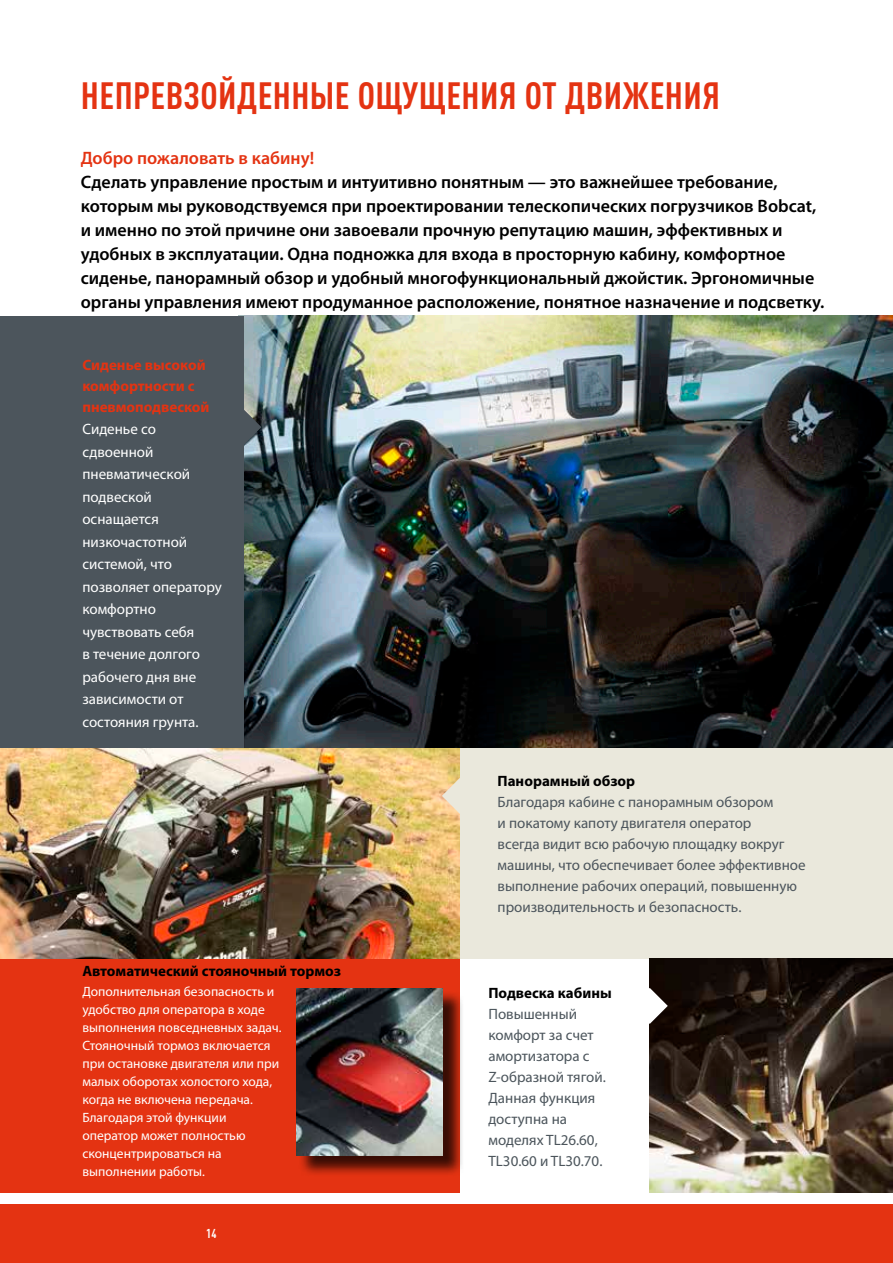
<style>
.page{position:relative;width:893px;height:1263px;background:#fff}
.page>*{position:absolute;margin:0;border:0;box-sizing:border-box;transform-origin:0 0}
.t1{font:700 condensed 37.5px "DIN Pro";letter-spacing:.01em;color:#e43312}
.t2{font:600 18px/24px "Myriad Pro";color:#000}
.t3{font:600 18px "Myriad Pro";color:#e43312}
.t4{font:15px/21px "Myriad Pro";color:#4c555c}
.t5{font:15px/22.5px "Myriad Pro";color:#fff}
.t6{font:700 15px "Myriad Pro";color:#000}
.t7{font:700 15px/21px "Myriad Pro";color:#e43312}
.t8{font:13.5px/18px "Myriad Pro";color:#fff}
.t9{font:700 condensed 12.75px "DIN Pro";color:#fff}
</style>
<div class="page">
<div style="left:0;top:1204px;width:893px;height:59px;background:#e43312"></div>
<img style="left:243px;top:316px;width:650px;height:432px">
<div style="left:0;top:316px;width:243px;height:441px;background:#4c555c"></div>
<div style="left:430px;top:748px;width:463px;height:210px;background:#eae8dc"></div>
<div style="left:0;top:958px;width:460px;height:234px;background:#e43312"></div>
<hr style="left:892px;top:738px;width:1px;height:234px;background:#e43312">
<img style="left:0;top:748px;width:460px;height:210px">
<svg style="left:442px;top:778px;width:18px;height:36px"></svg>
<img style="left:649px;top:958px;width:244px;height:234px">
<div style="left:298px;top:991px;width:167px;height:186px;background:#000;opacity:.75"></div>
<img style="left:296px;top:988px;width:147px;height:167px">
<svg style="left:649px;top:988px;width:19px;height:36px"></svg>
<svg style="left:243px;top:409px;width:18px;height:36px"></svg>
<h1 class="t1" style="left:81px;top:68px;width:641px">НЕПРЕВЗОЙДЕННЫЕ ОЩУЩЕНИЯ ОТ ДВИЖЕНИЯ</h1>
<p class="t3" style="left:81px;top:147px;width:235px">Добро пожаловать в кабину!</p>
<p class="t2" style="left:81px;top:170px;width:745px">Сделать управление простым и интуитивно понятным — это важнейшее требование, которым мы руководствуемся при проектировании телескопических погрузчиков Bobcat, и именно по этой причине они завоевали прочную репутацию машин, эффективных и удобных в эксплуатации. Одна подножка для входа в просторную кабину, комфортное сиденье, панорамный обзор и удобный многофункциональный джойстик. Эргономичные органы управления имеют продуманное расположение, понятное назначение и подсветку.</p>
<p class="t7" style="left:82px;top:353px;width:129px">Сиденье высокой комфортности с пневмоподвеской</p>
<p class="t5" style="left:82px;top:417px;width:141px">Сиденье со сдвоенной пневматической подвеской оснащается низкочастотной системой, что позволяет оператору комфортно чувствовать себя<br>в течение долгого рабочего дня вне зависимости от состояния грунта.</p>
<p class="t6" style="left:82px;top:961px;width:260px">Автоматический стояночный тормоз</p>
<p class="t8" style="left:82px;top:983px;width:201px">Дополнительная безопасность и удобство для оператора в ходе выполнения повседневных задач.<br>Стояночный тормоз включается при остановке двигателя или при малых оборотах холостого хода, когда не включена передача.<br>Благодаря этой функции оператор может полностью сконцентрироваться на выполнении работы.</p>
<p class="t9" style="left:206px;top:1224px;width:12px">14</p>
<p class="t6" style="left:498px;top:771px;width:139px">Панорамный обзор</p>
<p class="t4" style="left:498px;top:791px;width:310px">Благодаря кабине с панорамным обзором<br>и покатому капоту двигателя оператор<br>всегда видит всю рабочую площадку вокруг машины, что обеспечивает более эффективное выполнение рабочих операций, повышенную производительность и безопасность.</p>
<p class="t6" style="left:488px;top:983px;width:125px">Подвеска кабины</p>
<p class="t4" style="left:488px;top:1003px;width:119px">Повышенный комфорт за счет амортизатора с<br>Z-образной тягой.<br>Данная функция доступна на моделях TL26.60,<br>TL30.60 и TL30.70.</p>
</div>
